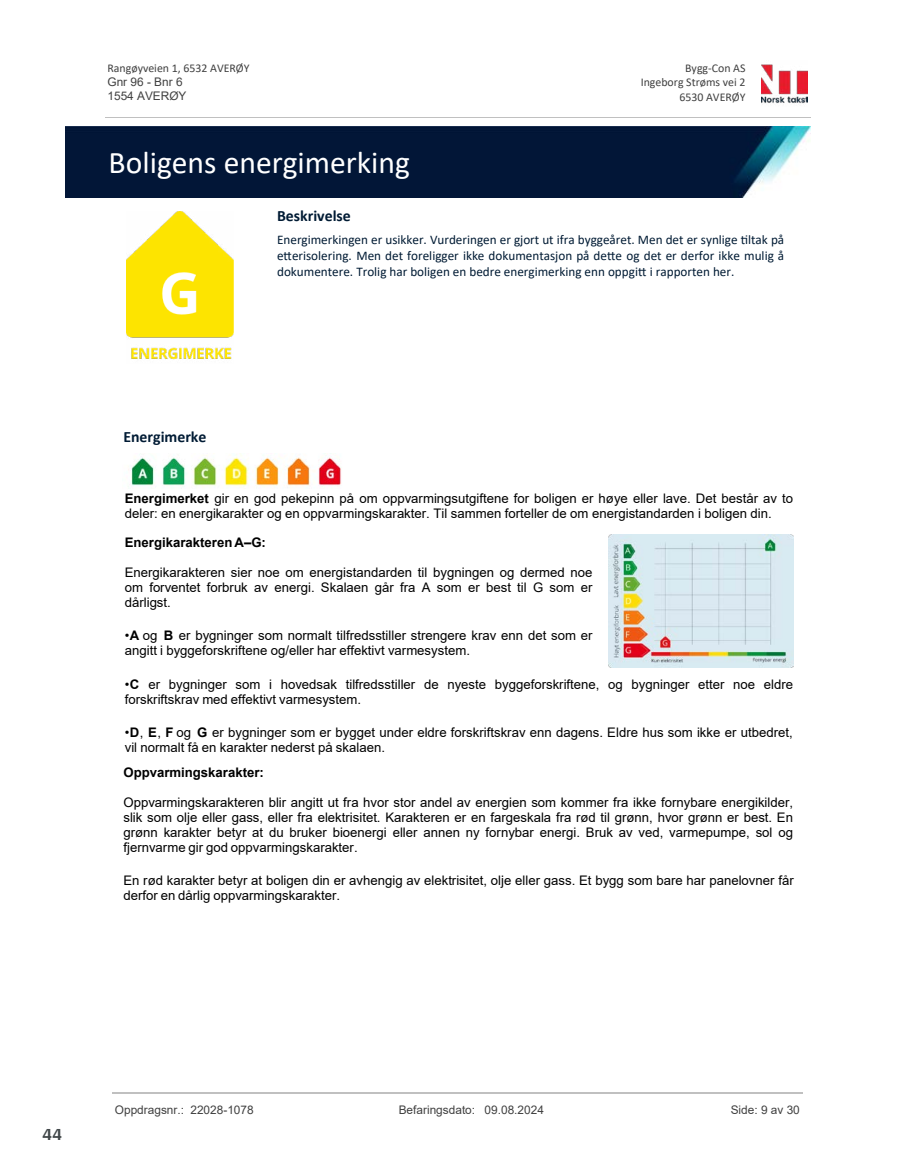
<style>
.page{position:relative;width:915px;height:1172px;background:#fff}
.page>*{position:absolute;margin:0;border:0;box-sizing:border-box;transform-origin:0 0}
.t1{font:31.65px "Calibri";color:#fff}
.t2{font:700 18px "Arya";color:#414749}
.t3{font:700 15.75px "Calibri";color:#001b34}
.t4{font:13.2px/15.1px "Arial";color:#000}
.t5{font:13.2px/16px "Calibri";color:#001b34;text-align:justify}
.t6{font:700 13.2px "Arial";color:#000}
.t7{font:11.85px/14.2px "Arial";color:#404040}
.t8{font:11.85px/14.5px "Calibri";color:#404040;text-align:right}
.s1{font-weight:700}
</style>
<div class="page">
<img style="left:128px;top:454px;width:213px;height:34px">
<img style="left:608px;top:535px;width:185px;height:132px">
<img style="left:65px;top:127px;width:745px;height:71px">
<img style="left:126px;top:212px;width:107px;height:148px">
<img style="left:761px;top:64px;width:46px;height:40px">
<hr style="left:105px;top:117px;width:704px;height:1px;background:#c0c0c0">
<hr style="left:112px;top:1093px;width:690px;height:1px;background:#c0c0c0">
<p class="t8" style="left:107px;top:60px;width:143px">Rangøyveien 1, 6532 AVERØY</p>
<p class="t7" style="left:107px;top:74px;width:80px">Gnr 96 - Bnr 6<br>1554 AVERØY</p>
<p class="t8" style="left:640px;top:60px;width:106px">Bygg-Con AS<br>Ingeborg Strøms vei 2<br>6530 AVERØY</p>
<h1 class="t1" style="left:109px;top:141px;width:303px">Boligens energimerking</h1>
<p class="t3" style="left:277px;top:205px;width:75px">Beskrivelse</p>
<p class="t5" style="left:277px;top:231px;width:508px">Energimerkingen er usikker. Vurderingen er gjort ut ifra byggeåret. Men det er synlige 琀椀ltak på e琀琀erisolering. Men det foreligger ikke dokumentasjon på de琀琀e og det er derfor ikke mulig å dokumentere. Trolig har boligen en bedre energimerking enn oppgi琀琀 i rapporten her.</p>
<p class="t3" style="left:123px;top:425px;width:85px">Energimerke</p>
<p class="t4" style="left:125px;top:490px;width:669px"><span class="s1">Energimerket</span> gir en god pekepinn på om oppvarmingsutgiftene for boligen er høye eller lave. Det består av to deler: en energikarakter og en oppvarmingskarakter. Til sammen forteller de om energistandarden i boligen din.</p>
<p class="t6" style="left:125px;top:533px;width:143px">Energikarakteren A–G:</p>
<p class="t4" style="left:125px;top:565px;width:469px;text-align:justify">Energikarakteren sier noe om energistandarden til bygningen og dermed noe om forventet forbruk av energi. Skalaen går fra A som er best til G som er dårligst.</p>
<p class="t4" style="left:125px;top:628px;width:469px">•<span class="s1">A</span> og <span class="s1">B</span> er bygninger som normalt tilfredsstiller strengere krav enn det som er angitt i byggeforskriftene og/eller har effektivt varmesystem.</p>
<p class="t4" style="left:125px;top:677px;width:669px">•<span class="s1">C</span> er bygninger som i hovedsak tilfredsstiller de nyeste byggeforskriftene, og bygninger etter noe eldre forskriftskrav med effektivt varmesystem.</p>
<p class="t4" style="left:125px;top:724px;width:669px">•<span class="s1">D</span>, <span class="s1">E</span>, <span class="s1">F</span> og <span class="s1">G</span> er bygninger som er bygget under eldre forskriftskrav enn dagens. Eldre hus som ikke er utbedret, vil normalt få en karakter nederst på skalaen.</p>
<p class="t6" style="left:123px;top:763px;width:142px">Oppvarmingskarakter:</p>
<p class="t4" style="left:123px;top:795px;width:671px;text-align:justify">Oppvarmingskarakteren blir angitt ut fra hvor stor andel av energien som kommer fra ikke fornybare energikilder, slik som olje eller gass, eller fra elektrisitet. Karakteren er en fargeskala fra rød til grønn, hvor grønn er best. En grønn karakter betyr at du bruker bioenergi eller annen ny fornybar energi. Bruk av ved, varmepumpe, sol og fjernvarme gir god oppvarmingskarakter.</p>
<p class="t4" style="left:123px;top:873px;width:671px">En rød karakter betyr at boligen din er avhengig av elektrisitet, olje eller gass. Et bygg som bare har panelovner får derfor en dårlig oppvarmingskarakter.</p>
<h2 class="t2" style="left:43px;top:1123px;width:21px">44</h2>
<p class="t7" style="left:115px;top:1102px;width:140px">Oppdragsnr.: 22028-1078</p>
<p class="t7" style="left:398px;top:1102px;width:147px">Befaringsdato: 09.08.2024</p>
<p class="t7" style="left:730px;top:1102px;width:71px">Side: 9 av 30</p>
</div>
